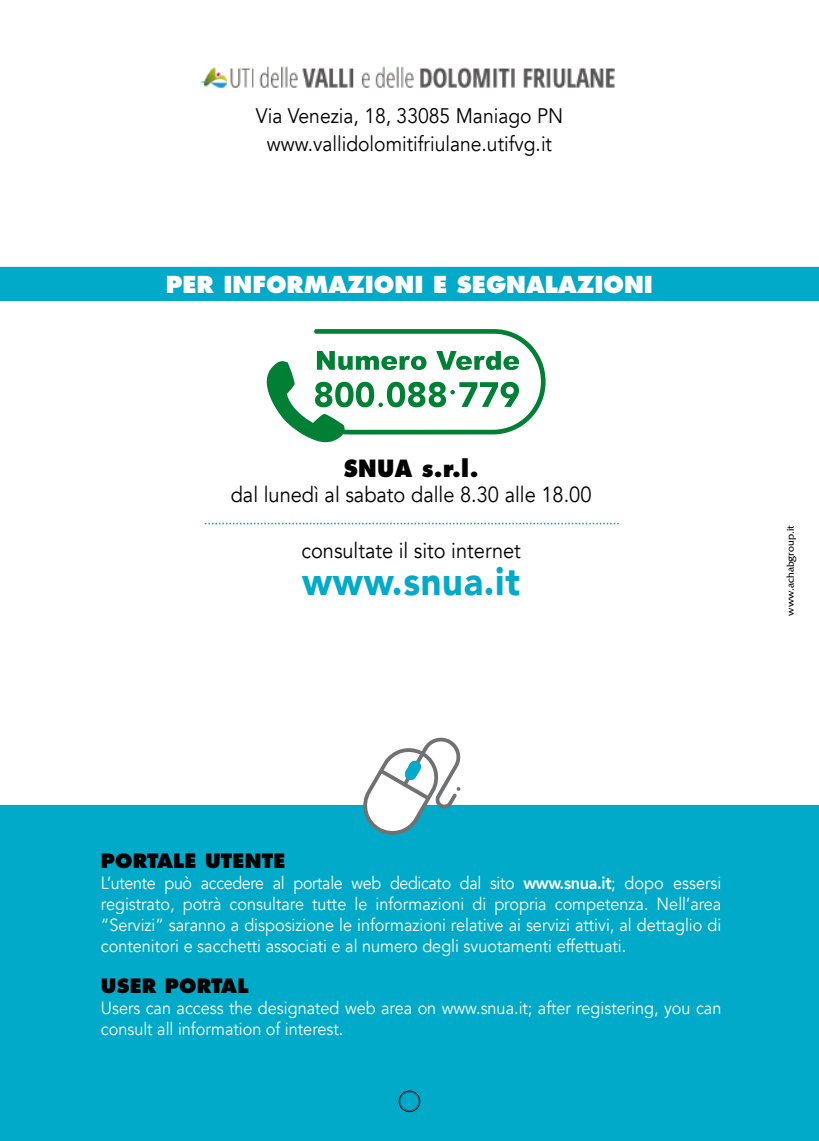
<style>
.page{position:relative;width:819px;height:1141px;background:#fff}
.page>*{position:absolute;margin:0;border:0;box-sizing:border-box;transform-origin:0 0}
.t1{font:900 39.2px "Avenir";letter-spacing:.02em;color:#00aac8;scale:.92 1}
.t2{font:800 23.1px "Futura";color:#000;scale:.92 1}
.t3{font:800 22.75px "Futura";color:#fff}
.t4{font:21.7px "Avenir";color:#000;scale:.92 1}
.t5{font:21px/28px "Avenir";color:#000;text-align:center;scale:.92 1}
.t6{font:800 19.25px "Futura";letter-spacing:.01em;color:#000}
.t7{font:17.68px/21px "Avenir";color:#fff;text-align:justify;scale:.91 1}
.t8{font:17.68px/21px "Avenir";color:#fff;scale:.92 1}
.t9{font:10.5px "Fritz";color:#000}
.s1{font-weight:800}
</style>
<div class="page">
<div style="left:0;top:806px;width:819px;height:335px;background:#00aac8"></div>
<img style="left:200px;top:67px;width:414px;height:21px">
<svg style="left:205px;top:523px;width:413px;height:1px"></svg>
<svg style="left:267px;top:329px;width:278px;height:114px"></svg>
<div style="left:0;top:267px;width:819px;height:34px;background:#00aac8"></div>
<svg style="left:362px;top:737px;width:101px;height:98px"></svg>
<svg style="left:398px;top:1090px;width:22px;height:22px"></svg>
<p class="t5" style="left:256px;top:102px;width:335px">Via Venezia, 18, 33085 Maniago PN www.vallidolomitifriulane.utifvg.it</p>
<p class="t3" style="left:166px;top:271px;width:488px">PER INFORMAZIONI E SEGNALAZIONI</p>
<h2 class="t2" style="left:344px;top:454px;width:148px">SNUA s.r.l.</h2>
<p class="t4" style="left:231px;top:482px;width:393px">dal lunedì al sabato dalle 8.30 alle 18.00</p>
<p class="t4" style="left:301px;top:538px;width:240px">consultate il sito internet</p>
<h1 class="t1" style="left:302px;top:548px;width:238px">www.snua.it</h1>
<p class="t9" style="left:783px;top:616px;width:92px;rotate:-90deg">www.achabgroup.it</p>
<p class="t6" style="left:101px;top:849px;width:186px">PORTALE UTENTE</p>
<p class="t7" style="left:101px;top:873px;width:683px">L’utente può accedere al portale web dedicato dal sito <span class="s1">www.snua.it</span>; dopo essersi registrato, potrà consultare tutte le informazioni di propria competenza. Nell’area “Servizi” saranno a disposizione le informazioni relative ai servizi attivi, al dettaglio di contenitori e sacchetti associati e al numero degli svuotamenti effettuati.</p>
<p class="t6" style="left:101px;top:974px;width:149px">USER PORTAL</p>
<p class="t8" style="left:101px;top:997px;width:676px">Users can access the designated web area on www.snua.it; after registering, you can consult all information of interest.</p>
</div>
